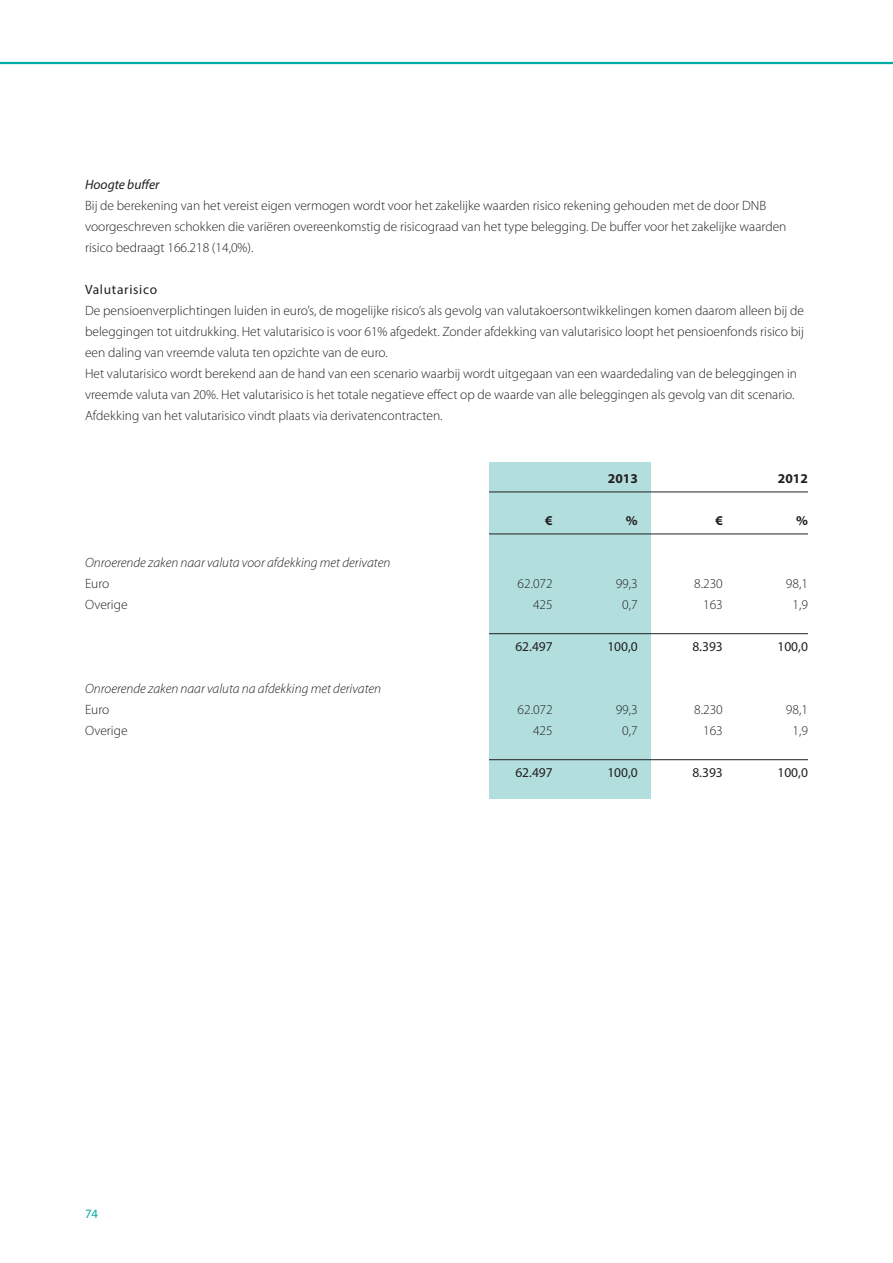
<style>
.page{position:relative;width:893px;height:1263px;background:#fff}
.page>*{position:absolute;margin:0;border:0;box-sizing:border-box;transform-origin:0 0}
.t1{font:300 13.5px/21px "Myriad Pro";color:#231f20}
.t2{font:italic 300 13.5px "Myriad Pro";color:#231f20}
.t3{font:13.5px "Myriad Pro";color:#231f20}
.t4{font:italic 13.5px "Myriad Pro";color:#231f20}
.t5{font:13.5px "Myriad Pro";letter-spacing:.05em;color:#231f20}
.t6{font:700 13.5px "Myriad Pro";color:#231f20}
.t7{font:12.75px "Myriad Pro";color:#00aba5}
</style>
<div class="page">
<hr style="left:0;top:62px;width:893px;height:2px;background:#00aba5">
<div style="left:489px;top:462px;width:162px;height:336px;background:#b2dfde"></div>
<hr style="left:489px;top:492px;width:319px;height:1px;background:#231f20">
<hr style="left:489px;top:534px;width:319px;height:1px;background:#231f20">
<hr style="left:489px;top:633px;width:319px;height:1px;background:#231f20">
<hr style="left:489px;top:759px;width:319px;height:1px;background:#231f20">
<p class="t4" style="left:85px;top:176px;width:76px">Hoogte buffer</p>
<p class="t1" style="left:85px;top:195px;width:703px">Bij de berekening van het vereist eigen vermogen wordt voor het zakelijke waarden risico rekening gehouden met de door DNB voorgeschreven schokken die variëren overeenkomstig de risicograad van het type belegging. De buffer voor het zakelijke waarden risico bedraagt 166.218 (14,0%).</p>
<p class="t5" style="left:85px;top:281px;width:74px">Valutarisico</p>
<p class="t1" style="left:85px;top:300px;width:720px">De pensioenverplichtingen luiden in euro’s, de mogelijke risico’s als gevolg van valutakoersontwikkelingen komen daarom alleen bij de beleggingen tot uitdrukking. Het valutarisico is voor 61% afgedekt. Zonder afdekking van valutarisico loopt het pensioenfonds risico bij een daling van vreemde valuta ten opzichte van de euro.<br>Het valutarisico wordt berekend aan de hand van een scenario waarbij wordt uitgegaan van een waardedaling van de beleggingen in vreemde valuta van 20%. Het valutarisico is het totale negatieve effect op de waarde van alle beleggingen als gevolg van dit scenario.<br>Afdekking van het valutarisico vindt plaats via derivatencontracten.</p>
<p class="t6" style="left:608px;top:470px;width:31px">2013</p>
<p class="t6" style="left:778px;top:470px;width:31px">2012</p>
<p class="t6" style="left:545px;top:512px;width:9px">€</p>
<p class="t6" style="left:626px;top:512px;width:13px">%</p>
<p class="t6" style="left:715px;top:512px;width:9px">€</p>
<p class="t6" style="left:796px;top:512px;width:13px">%</p>
<p class="t2" style="left:85px;top:554px;width:307px">Onroerende zaken naar valuta voor afdekking met derivaten</p>
<p class="t1" style="left:85px;top:573px;width:26px">Euro</p>
<p class="t1" style="left:517px;top:573px;width:37px">62.072</p>
<p class="t1" style="left:616px;top:573px;width:24px">99,3</p>
<p class="t1" style="left:694px;top:573px;width:30px">8.230</p>
<p class="t1" style="left:786px;top:573px;width:24px">98,1</p>
<p class="t1" style="left:85px;top:594px;width:44px">Overige</p>
<p class="t1" style="left:533px;top:594px;width:21px">425</p>
<p class="t1" style="left:622px;top:594px;width:17px">0,7</p>
<p class="t1" style="left:703px;top:594px;width:21px">163</p>
<p class="t1" style="left:792px;top:594px;width:17px">1,9</p>
<p class="t3" style="left:515px;top:638px;width:39px">62.497</p>
<p class="t3" style="left:607px;top:638px;width:32px">100,0</p>
<p class="t3" style="left:692px;top:638px;width:32px">8.393</p>
<p class="t3" style="left:777px;top:638px;width:32px">100,0</p>
<p class="t2" style="left:85px;top:680px;width:298px">Onroerende zaken naar valuta na afdekking met derivaten</p>
<p class="t1" style="left:85px;top:699px;width:26px">Euro</p>
<p class="t1" style="left:517px;top:699px;width:37px">62.072</p>
<p class="t1" style="left:616px;top:699px;width:24px">99,3</p>
<p class="t1" style="left:694px;top:699px;width:30px">8.230</p>
<p class="t1" style="left:786px;top:699px;width:24px">98,1</p>
<p class="t1" style="left:85px;top:720px;width:44px">Overige</p>
<p class="t1" style="left:533px;top:720px;width:21px">425</p>
<p class="t1" style="left:622px;top:720px;width:17px">0,7</p>
<p class="t1" style="left:703px;top:720px;width:21px">163</p>
<p class="t1" style="left:792px;top:720px;width:17px">1,9</p>
<p class="t3" style="left:515px;top:764px;width:39px">62.497</p>
<p class="t3" style="left:607px;top:764px;width:32px">100,0</p>
<p class="t3" style="left:692px;top:764px;width:32px">8.393</p>
<p class="t3" style="left:777px;top:764px;width:32px">100,0</p>
<p class="t7" style="left:85px;top:1206px;width:15px">74</p>
</div>
